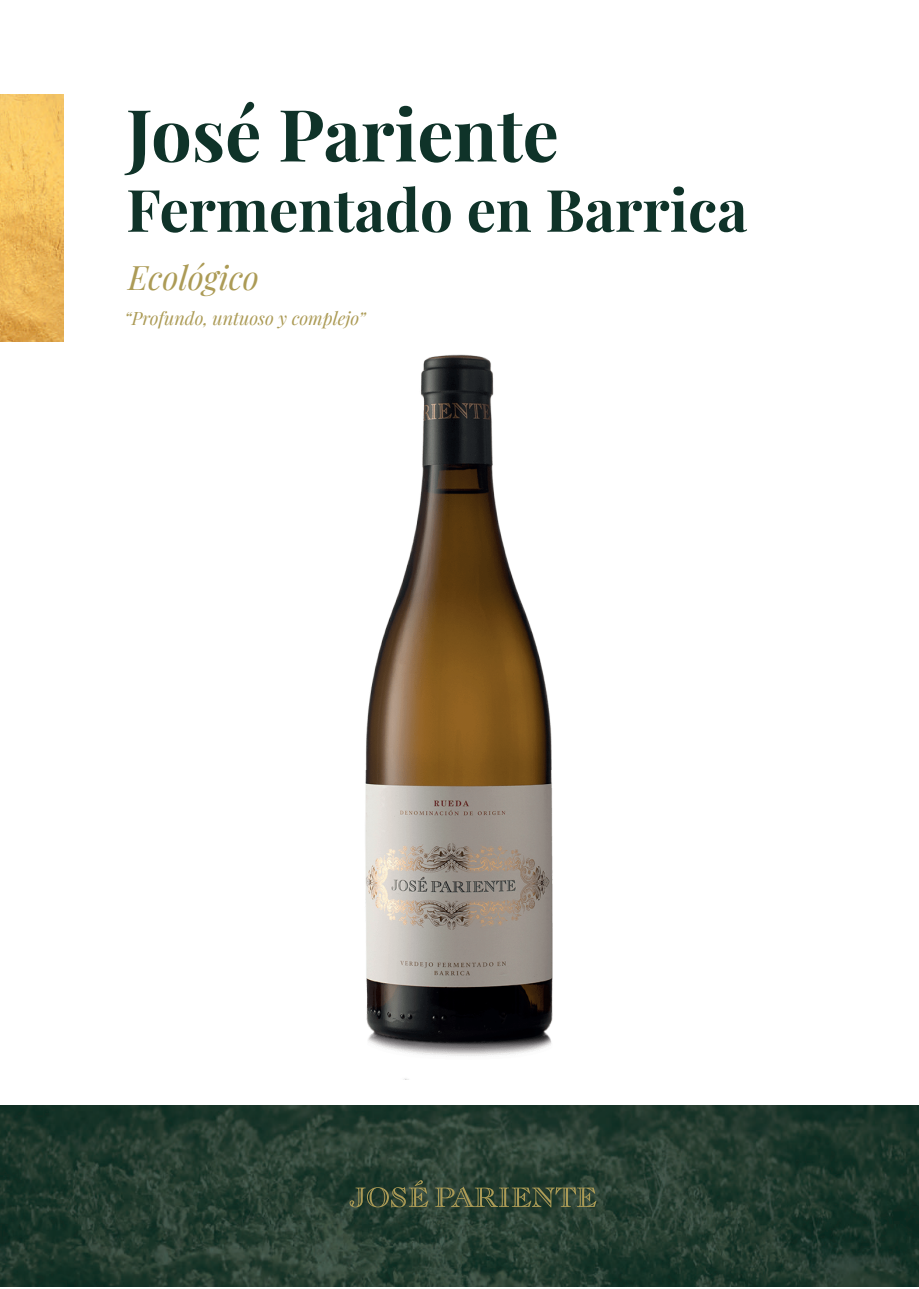
<style>
.page{position:relative;width:919px;height:1289px;background:#fff}
.page>*{position:absolute;margin:0;border:0;box-sizing:border-box;transform-origin:0 0}
.t1{font:700 72px "Playfair Display";color:#0f3329}
.t2{font:700 58.5px "Playfair Display";color:#0f3329}
.t3{font:italic 33px "Playfair Display";color:#ac9b56}
.t4{font:italic 18px "Playfair Display";color:#ac9b56}
</style>
<div class="page">
<img style="left:0;top:1105px;width:918px;height:181px">
<img style="left:365px;top:354px;width:188px;height:725px">
<svg style="left:349px;top:1180px;width:247px;height:27px;background:#425138"></svg>
<img style="left:0;top:95px;width:63px;height:246px">
<h1 class="t1" style="left:126px;top:78px;width:434px">José Pariente</h1>
<h2 class="t2" style="left:126px;top:164px;width:622px">Fermentado en Barrica</h2>
<h3 class="t3" style="left:128px;top:252px;width:132px">Ecológico</h3>
<p class="t4" style="left:124px;top:304px;width:242px">“Profundo, untuoso y complejo”</p>
</div>
